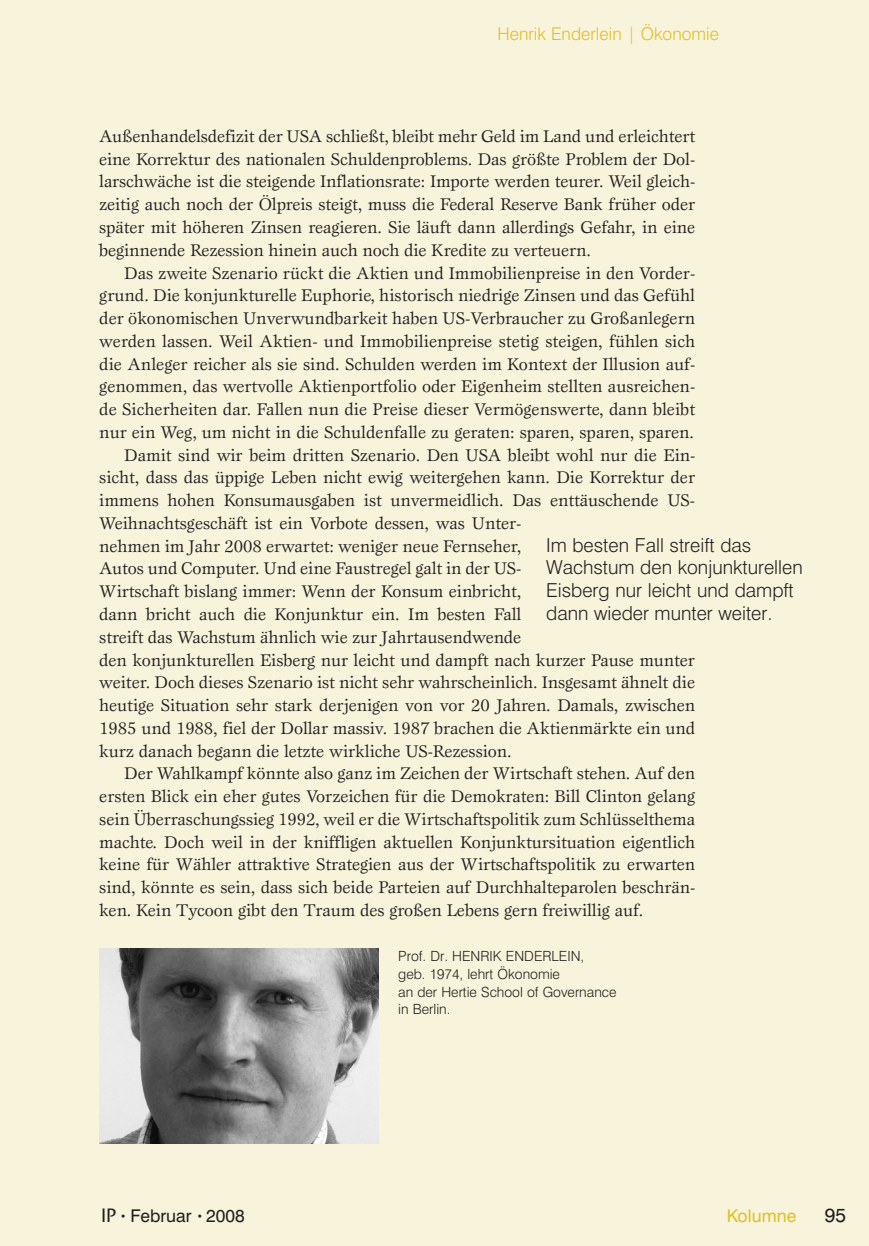
<style>
.page{position:relative;width:869px;height:1246px;background:#fff}
.page>*{position:absolute;margin:0;border:0;box-sizing:border-box;transform-origin:0 0}
.t1{font:300 19.25px/22.8px "Swiss 721 BT";color:#231f20}
.t2{font:19.25px "Swiss 721 BT";color:#231f20}
.t3{font:17.5px/22.8px "Esprit";letter-spacing:-.005em;color:#231f20;text-align:justify}
.t4{font:300 17.5px "Swiss 721 BT";color:#dec023}
.t5{font:17.5px "Swiss 721 BT";color:#231f20}
.t6{font:17.5px "Swiss 721 BT";color:#dec023}
.t7{font:300 14px/17.5px "Swiss 721 BT";color:#231f20}
.s1{font-family:"ITC Stone Sans";font-weight:500;font-size:19.25px}
.s2{font-size:10.5px}
</style>
<div class="page">
<div style="left:0;top:0;width:868px;height:1245px;background:#f8f3db"></div>
<img style="left:99px;top:948px;width:279px;height:195px">
<p class="t4" style="left:497px;top:23px;width:223px">Henrik Enderlein | Ökonomie</p>
<p class="t3" style="left:99px;top:124px;width:597px">Außenhandelsdefizit der USA schließt, bleibt mehr Geld im Land und erleichtert eine Korrektur des nationalen Schuldenproblems. Das größte Problem der Dol&shy;larschwäche ist die steigende Inflationsrate: Importe werden teurer. Weil gleich&shy;zeitig auch noch der Ölpreis steigt, muss die Federal Reserve Bank früher oder später mit höheren Zinsen reagieren. Sie läuft dann allerdings Gefahr, in eine beginnende Rezession hinein auch noch die Kredite zu verteuern.</p>
<p class="t3" style="left:124px;top:261px;width:572px">Das zweite Szenario rückt die Aktien und Immobilienpreise in den Vorder-</p>
<p class="t3" style="left:99px;top:284px;width:597px">grund. Die konjunkturelle Euphorie, historisch niedrige Zinsen und das Gefühl</p>
<p class="t3" style="left:99px;top:306px;width:597px">der ökonomischen Unverwundbarkeit haben US-Verbraucher zu Großanlegern</p>
<p class="t3" style="left:99px;top:329px;width:597px">werden lassen. Weil Aktien- und Immobilienpreise stetig steigen, fühlen sich</p>
<p class="t3" style="left:99px;top:352px;width:597px">die Anleger reicher als sie sind. Schulden werden im Kontext der Illusion auf-</p>
<p class="t3" style="left:99px;top:375px;width:597px">genommen, das wertvolle Aktienportfolio oder Eigenheim stellten ausreichen-</p>
<p class="t3" style="left:99px;top:397px;width:597px">de Sicherheiten dar. Fallen nun die Preise dieser Vermögenswerte, dann bleibt</p>
<p class="t3" style="left:99px;top:420px;width:596px">nur ein Weg, um nicht in die Schuldenfalle zu geraten: sparen, sparen, sparen.</p>
<p class="t3" style="left:124px;top:443px;width:572px">Damit sind wir beim dritten Szenario. Den USA bleibt wohl nur die Ein-</p>
<p class="t3" style="left:99px;top:466px;width:597px">sicht, dass das üppige Leben nicht ewig weitergehen kann. Die Korrektur der</p>
<p class="t3" style="left:99px;top:488px;width:597px">immens hohen Konsumausgaben ist unvermeidlich. Das enttäuschende US-</p>
<p class="t3" style="left:99px;top:511px;width:423px">Weihnachtsgeschäft ist ein Vorbote dessen, was Unter-</p>
<p class="t3" style="left:99px;top:534px;width:423px">nehmen im Jahr 2008 erwartet: weniger neue Fernseher,</p>
<p class="t3" style="left:99px;top:557px;width:423px">Autos und Computer. Und eine Faustregel galt in der US-</p>
<p class="t3" style="left:99px;top:579px;width:423px">Wirtschaft bislang immer: Wenn der Konsum einbricht,</p>
<p class="t3" style="left:99px;top:602px;width:423px">dann bricht auch die Konjunktur ein. Im besten Fall</p>
<p class="t3" style="left:99px;top:625px;width:423px">streift das Wachstum ähnlich wie zur Jahrtausendwende</p>
<p class="t3" style="left:99px;top:648px;width:597px">den konjunkturellen Eisberg nur leicht und dampft nach kurzer Pause munter</p>
<p class="t3" style="left:99px;top:670px;width:597px">weiter. Doch dieses Szenario ist nicht sehr wahrscheinlich. Insgesamt ähnelt die</p>
<p class="t3" style="left:99px;top:693px;width:597px">heutige Situation sehr stark derjenigen von vor 20 Jahren. Damals, zwischen</p>
<p class="t3" style="left:99px;top:716px;width:597px">1985 und 1988, fiel der Dollar massiv. 1987 brachen die Aktienmärkte ein und</p>
<p class="t3" style="left:99px;top:739px;width:413px">kurz danach begann die letzte wirkliche US-Rezession.</p>
<p class="t3" style="left:124px;top:761px;width:572px">Der Wahlkampf könnte also ganz im Zeichen der Wirtschaft stehen. Auf den</p>
<p class="t3" style="left:99px;top:784px;width:597px">ersten Blick ein eher gutes Vorzeichen für die Demokraten: Bill Clinton gelang</p>
<p class="t3" style="left:99px;top:807px;width:597px">sein Überraschungssieg 1992, weil er die Wirtschaftspolitik zum Schlüsselthema</p>
<p class="t3" style="left:99px;top:830px;width:597px">machte. Doch weil in der kniffligen aktuellen Konjunktursituation eigentlich</p>
<p class="t3" style="left:99px;top:852px;width:597px">keine für Wähler attraktive Strategien aus der Wirtschaftspolitik zu erwarten</p>
<p class="t3" style="left:99px;top:875px;width:597px">sind, könnte es sein, dass sich beide Parteien auf Durchhalteparolen beschrän-</p>
<p class="t3" style="left:99px;top:898px;width:545px">ken. Kein Tycoon gibt den Traum des großen Lebens gern freiwillig auf.</p>
<p class="t1" style="left:546px;top:533px;width:258px">Im besten Fall streift das<br>Wachstum den konjunkturellen<br>Eisberg nur leicht und dampft dann wieder munter weiter.</p>
<p class="t7" style="left:398px;top:947px;width:220px">Prof. Dr. HENRIK ENDERLEIN,<br>geb. 1974, lehrt Ökonomie<br>an der Hertie School of Governance in Berlin.</p>
<p class="t5" style="left:101px;top:1204px;width:145px"><span class="s1">IP</span> <span class="s2">•</span> Februar <span class="s2">•</span> 2008</p>
<p class="t6" style="left:726px;top:1204px;width:71px">Kolumne</p>
<p class="t2" style="left:824px;top:1202px;width:23px">95</p>
</div>
